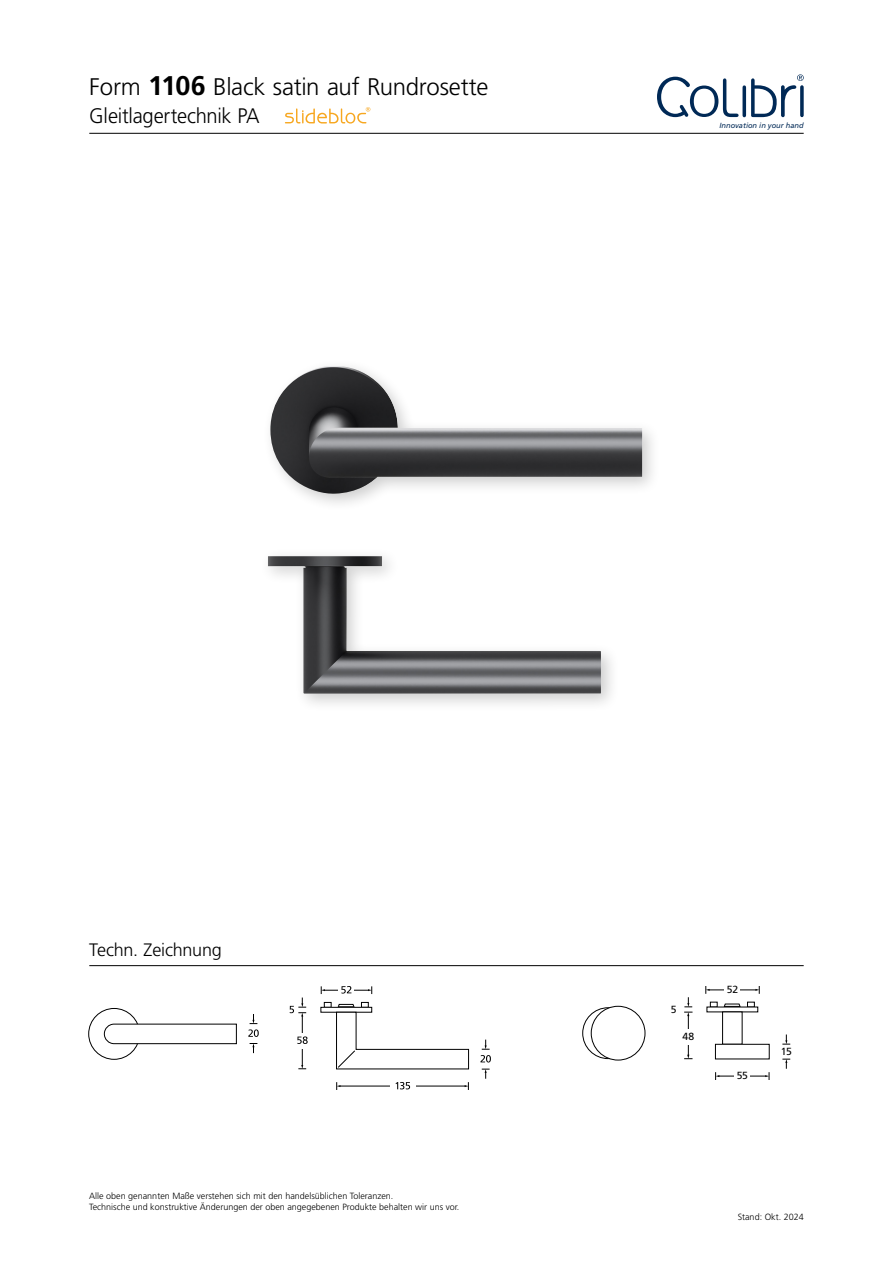
<style>
.page{position:relative;width:893px;height:1263px;background:#fff}
.page>*{position:absolute;margin:0;border:0;box-sizing:border-box;transform-origin:0 0}
.t1{font:300 24px "Frutiger";letter-spacing:-.01em;color:#000}
.t2{font:300 21px "Frutiger";letter-spacing:-.01em;color:#000;scale:.96 1}
.t3{font:300 18px "Frutiger";letter-spacing:-.015em;color:#000}
.t4{font:10.35px "Frutiger";letter-spacing:-.025em;color:#000}
.t5{font:300 9px/10.8px "Frutiger";color:#000}
.t6{font:italic 7.5px "Frutiger";color:#002956}
.s1{font-weight:700;font-size:27px}
</style>
<div class="page">
<hr style="left:89px;top:133px;width:715px;height:1px;background:#000">
<hr style="left:89px;top:965px;width:715px;height:1px;background:#000">
<svg style="left:285px;top:107px;width:85px;height:17px"></svg>
<svg style="left:657px;top:74px;width:147px;height:43px"></svg>
<div style="left:88px;top:1008px;width:52px;height:52px;border:1px solid #000;border-radius:50%"></div>
<svg style="left:104px;top:1023px;width:133px;height:21px"></svg>
<svg style="left:248px;top:1014px;width:11px;height:23px"></svg>
<svg style="left:250px;top:1043px;width:7px;height:10px"></svg>
<div style="left:321px;top:1007px;width:51px;height:5px;border:1px solid #000"></div>
<hr style="left:324px;top:990px;width:45px;height:1px;background:#000">
<svg style="left:321px;top:986px;width:4px;height:8px"></svg>
<svg style="left:368px;top:986px;width:4px;height:8px"></svg>
<div style="left:339px;top:982px;width:15px;height:16px;background:#fff"></div>
<svg style="left:341px;top:986px;width:10px;height:7px"></svg>
<svg style="left:324px;top:1002px;width:145px;height:67px"></svg>
<hr style="left:302px;top:1016px;width:1px;height:50px;background:#000">
<svg style="left:298px;top:1065px;width:8px;height:4px"></svg>
<svg style="left:290px;top:997px;width:16px;height:19px"></svg>
<hr style="left:340px;top:1086px;width:125px;height:1px;background:#000">
<svg style="left:465px;top:1082px;width:4px;height:8px"></svg>
<svg style="left:336px;top:1082px;width:4px;height:8px"></svg>
<svg style="left:480px;top:1039px;width:11px;height:23px"></svg>
<svg style="left:482px;top:1069px;width:8px;height:10px"></svg>
<div style="left:290px;top:1033px;width:25px;height:15px;background:#fff"></div>
<svg style="left:297px;top:1036px;width:11px;height:8px"></svg>
<div style="left:390px;top:1078px;width:25px;height:16px;background:#fff"></div>
<svg style="left:395px;top:1082px;width:15px;height:7px"></svg>
<svg style="left:724px;top:1003px;width:17px;height:4px"></svg>
<svg style="left:710px;top:1002px;width:7px;height:5px"></svg>
<div style="left:747px;top:1002px;width:8px;height:5px;border:1px solid #000"></div>
<hr style="left:709px;top:990px;width:47px;height:1px;background:#000">
<svg style="left:705px;top:986px;width:4px;height:8px"></svg>
<svg style="left:755px;top:986px;width:5px;height:8px"></svg>
<div style="left:725px;top:982px;width:15px;height:16px;background:#fff"></div>
<hr style="left:688px;top:1015px;width:1px;height:40px;background:#000">
<svg style="left:684px;top:1055px;width:8px;height:4px"></svg>
<svg style="left:684px;top:997px;width:8px;height:19px"></svg>
<hr style="left:719px;top:1076px;width:47px;height:1px;background:#000">
<svg style="left:765px;top:1072px;width:5px;height:8px"></svg>
<svg style="left:715px;top:1072px;width:4px;height:8px"></svg>
<div style="left:680px;top:1029px;width:16px;height:16px;background:#fff"></div>
<div style="left:734px;top:1068px;width:16px;height:16px;background:#fff"></div>
<div style="left:722px;top:1011px;width:20px;height:33px;border:1px solid #000"></div>
<div style="left:715px;top:1044px;width:55px;height:15px;border:1px solid #000"></div>
<svg style="left:782px;top:1034px;width:8px;height:11px"></svg>
<svg style="left:782px;top:1059px;width:8px;height:10px"></svg>
<svg style="left:583px;top:1008px;width:51px;height:50px"></svg>
<div style="left:582px;top:1007px;width:52px;height:52px;border:1px solid #000;border-radius:50%"></div>
<div style="left:591px;top:1006px;width:54px;height:54px;background:#fff;border-radius:50%"></div>
<div style="left:591px;top:1006px;width:54px;height:54px;border:1px solid #000;border-radius:50%"></div>
<div style="left:262px;top:358px;width:399px;height:154px;background:#000;opacity:.2"></div>
<img style="left:270px;top:367px;width:372px;height:127px">
<div style="left:259px;top:548px;width:360px;height:164px;background:#000;opacity:.2"></div>
<img style="left:268px;top:556px;width:333px;height:138px">
<h1 class="t1" style="left:89px;top:73px;width:401px">Form <span class="s1">1106</span> Black satin auf Rundrosette</h1>
<h2 class="t2" style="left:89px;top:104px;width:179px">Gleitlagertechnik PA</h2>
<p class="t6" style="left:719px;top:121px;width:86px">Innovation in your hand</p>
<h3 class="t3" style="left:89px;top:939px;width:134px">Techn. Zeichnung</h3>
<p class="t5" style="left:89px;top:1190px;width:372px">Alle oben genannten Maße verstehen sich mit den handelsüblichen Toleranzen.<br>Technische und konstruktive Änderungen der oben angegebenen Produkte behalten wir uns vor.</p>
<p class="t4" style="left:671px;top:1003px;width:7px">5</p>
<p class="t4" style="left:682px;top:1030px;width:13px">48</p>
<p class="t4" style="left:727px;top:983px;width:13px">52</p>
<p class="t4" style="left:737px;top:1070px;width:13px">55</p>
<p class="t4" style="left:781px;top:1046px;width:12px">15</p>
<p class="t5" style="left:738px;top:1212px;width:68px">Stand: Okt. 2024</p>
</div>
